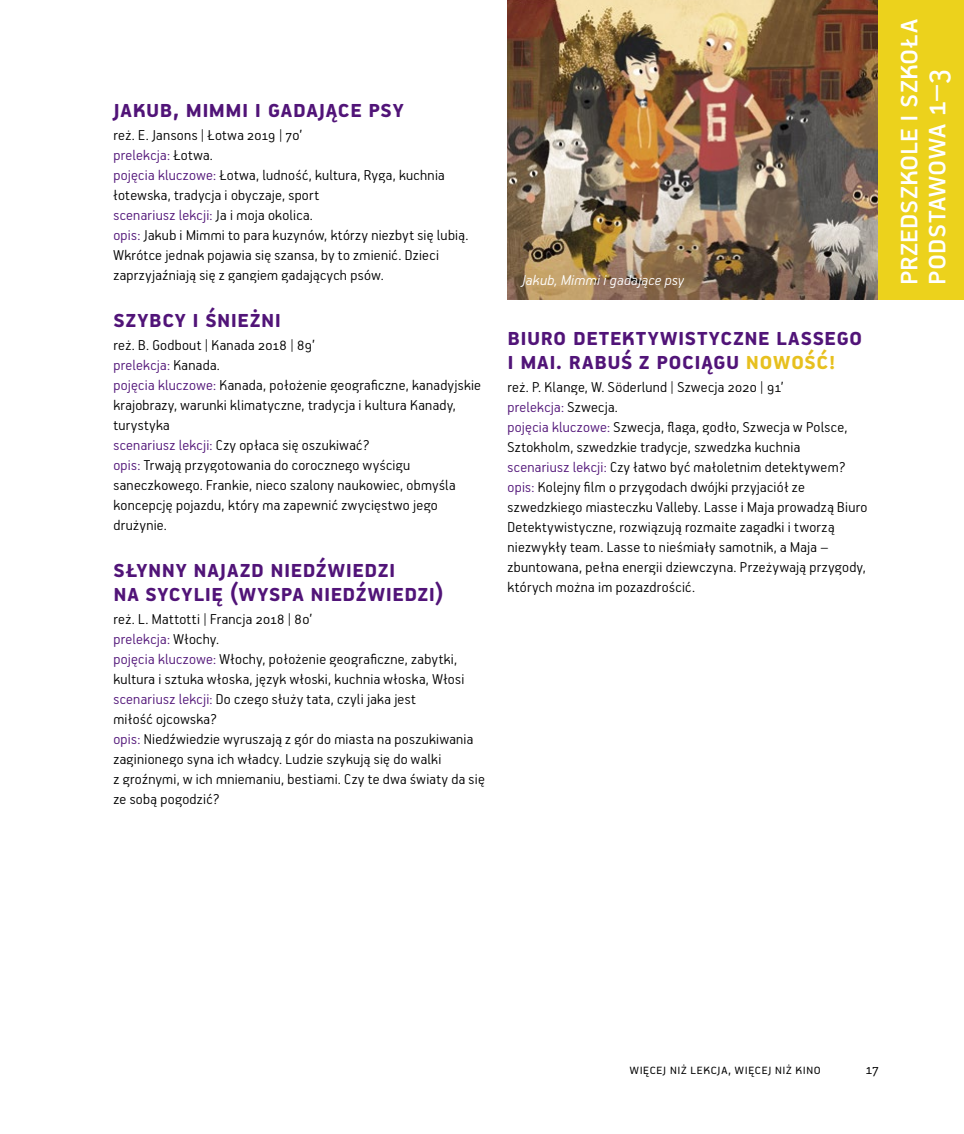
<style>
.page{position:relative;width:964px;height:1134px;background:#fff}
.page>*{position:absolute;margin:0;border:0;box-sizing:border-box;transform-origin:0 0}
.t1{font:36px/28px "PF Handbook Pro";color:#fff}
.t2{font:700 28px "PF Handbook Pro";letter-spacing:.025em;color:#511478}
.t3{font:700 28px "PF Handbook Pro";color:#e7c01f}
.t4{font:300 16px/20px "PF Handbook Pro";letter-spacing:.02em;color:#000}
.t5{font:300 16px "PF Handbook Pro";letter-spacing:.04em;color:#000}
.t6{font:italic 300 16px "PF Handbook Pro";letter-spacing:.015em;color:#fff}
.s1{color:#511478}
.s2{color:#e7c01f}
</style>
<div class="page">
<img style="left:507px;top:0;width:372px;height:299px">
<div style="left:879px;top:0;width:85px;height:299px;background:#ecd21c"></div>
<h2 class="t2" style="left:113px;top:92px;width:13px">JAKUB</h2>
<h2 class="t2" style="left:173px;top:92px;width:26px">, MIMMI</h2>
<h2 class="t2" style="left:255px;top:92px;width:39px">I GADAJĄCE</h2>
<h2 class="t2" style="left:368px;top:92px;width:25px">PSY</h2>
<p class="t4" style="left:113px;top:125px;width:357px">reż. E. Jansons | Łotwa 2019 | 70’<br><span class="s1">prelekcja:</span> Łotwa.<br><span class="s1">pojęcia kluczowe:</span> Łotwa, ludność, kultura, Ryga, kuchnia łotewska, tradycja i obyczaje, sport<br><span class="s1">scenariusz lekcji:</span> Ja i moja okolica.<br><span class="s1">opis:</span> Jakub i Mimmi to para kuzynów, którzy niezbyt się lubią.<br>Wkrótce jednak pojawia się szansa, by to zmienić. Dzieci zaprzyjaźniają się z gangiem gadających psów.</p>
<h2 class="t2" style="left:113px;top:302px;width:13px">SZYBCY</h2>
<h2 class="t2" style="left:193px;top:302px;width:36px">I ŚNIEŻNI</h2>
<p class="t4" style="left:113px;top:334px;width:369px">reż. B. Godbout | Kanada 2018 | 89’<br><span class="s1">prelekcja:</span> Kanada.<br><span class="s1">pojęcia kluczowe:</span> Kanada, położenie geograficzne, kanadyjskie krajobrazy, warunki klimatyczne, tradycja i kultura Kanady, turystyka<br><span class="s1">scenariusz lekcji:</span> Czy opłaca się oszukiwać?<br><span class="s1">opis:</span> Trwają przygotowania do corocznego wyścigu saneczkowego. Frankie, nieco szalony naukowiec, obmyśla koncepcję pojazdu, który ma zapewnić zwycięstwo jego drużynie.</p>
<h2 class="t2" style="left:113px;top:551px;width:14px">SŁYNNY</h2>
<h2 class="t2" style="left:194px;top:551px;width:13px">NAJAZD</h2>
<h2 class="t2" style="left:271px;top:551px;width:70px">NIEDŹWIEDZI</h2>
<h2 class="t2" style="left:113px;top:575px;width:45px">NA SYCYLIĘ</h2>
<h2 class="t2" style="left:229px;top:575px;width:151px">(WYSPA NIEDŹWIEDZI</h2>
<h2 class="t2" style="left:435px;top:575px;width:11px">)</h2>
<p class="t4" style="left:113px;top:608px;width:373px">reż. L. Mattotti | Francja 2018 | 80’<br><span class="s1">prelekcja:</span> Włochy.<br><span class="s1">pojęcia kluczowe:</span> Włochy, położenie geograficzne, zabytki, kultura i sztuka włoska, język włoski, kuchnia włoska, Włosi <span class="s1">scenariusz lekcji:</span> Do czego służy tata, czyli jaka jest<br>miłość ojcowska?<br><span class="s1">opis:</span> Niedźwiedzie wyruszają z gór do miasta na poszukiwania zaginionego syna ich władcy. Ludzie szykują się do walki<br>z groźnymi, w ich mniemaniu, bestiami. Czy te dwa światy da się ze sobą pogodzić?</p>
<p class="t6" style="left:522px;top:270px;width:164px">Jakub, Mimmi i gadające psy</p>
<h2 class="t2" style="left:507px;top:320px;width:13px">BIURO</h2>
<h2 class="t2" style="left:573px;top:320px;width:14px">DETEKTYWISTYCZNE</h2>
<h2 class="t2" style="left:776px;top:320px;width:13px">LASSE</h2>
<h2 class="t2" style="left:836px;top:320px;width:25px">GO</h2>
<h2 class="t2" style="left:507px;top:344px;width:10px">IMAI</h2>
<h2 class="t2" style="left:556px;top:344px;width:27px">. RABU</h2>
<h2 class="t2" style="left:621px;top:344px;width:140px">Ś Z POCIĄGU <span class="s2">NOWO</span></h2>
<h2 class="t3" style="left:804px;top:344px;width:33px">ŚĆ!</h2>
<p class="t4" style="left:507px;top:376px;width:361px">reż. P. Klange, W. Söderlund | Szwecja 2020 | 91’<br><span class="s1">prelekcja:</span> Szwecja.<br><span class="s1">pojęcia kluczowe:</span> Szwecja, flaga, godło, Szwecja w Polsce, Sztokholm, szwedzkie tradycje, szwedzka kuchnia<br><span class="s1">scenariusz lekcji:</span> Czy łatwo być małoletnim detektywem? <span class="s1">opis:</span> Kolejny film o przygodach dwójki przyjaciół ze szwedzkiego miasteczku Valleby. Lasse i Maja prowadzą Biuro Detektywistyczne, rozwiązują rozmaite zagadki i tworzą niezwykły team. Lasse to nieśmiały samotnik, a Maja – zbuntowana, pełna energii dziewczyna. Przeżywają przygody, których można im pozazdrościć.</p>
<h1 class="t1" style="left:891px;top:285px;width:267px;rotate:-90deg">Przedszkole ISzkoła<br>Podstawowa 1–3</h1>
<p class="t5" style="left:630px;top:1059px;width:192px">więcej niż lekcja, więcej niż kino</p>
<p class="t4" style="left:866px;top:1058px;width:15px">17</p>
</div>
